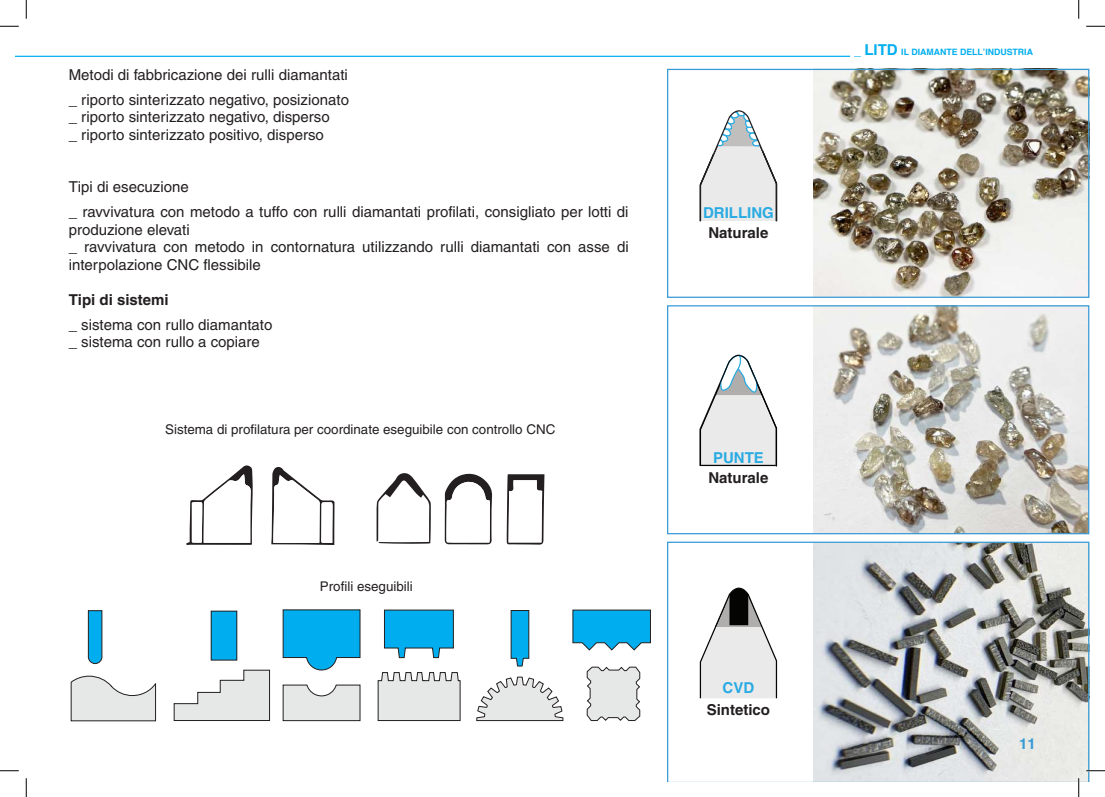
<style>
.page{position:relative;width:1105px;height:797px;background:#fff}
.page>*{position:absolute;margin:0;border:0;box-sizing:border-box;transform-origin:0 0}
.t1{font:15px/17.5px "Helvetica";color:#231f20}
.t2{font:700 15px "Helvetica CE";color:#231f20}
.t3{font:700 15px "Helvetica CE";color:#29abe2}
.t4{font:700 15px "Helvetica";color:#379ad5}
.t5{font:13.38px "Helvetica";color:#231f20}
.t6{font:700 8.75px "Helvetica";color:#00aeef}
.s1{font-size:12.5px}
.s2{font-size:15px}
</style>
<div class="page">
<img style="left:813px;top:71px;width:274px;height:225px">
<svg style="left:376px;top:473px;width:55px;height:71px"></svg>
<svg style="left:445px;top:473px;width:47px;height:71px"></svg>
<svg style="left:507px;top:474px;width:37px;height:70px"></svg>
<svg style="left:186px;top:465px;width:148px;height:80px"></svg>
<svg style="left:88px;top:610px;width:15px;height:54px"></svg>
<svg style="left:71px;top:675px;width:85px;height:46px"></svg>
<div style="left:211px;top:611px;width:26px;height:49px;background:#00aeef"></div>
<svg style="left:174px;top:669px;width:96px;height:52px"></svg>
<svg style="left:283px;top:609px;width:78px;height:61px"></svg>
<svg style="left:283px;top:684px;width:78px;height:37px"></svg>
<svg style="left:384px;top:609px;width:70px;height:49px"></svg>
<svg style="left:377px;top:672px;width:84px;height:49px"></svg>
<svg style="left:476px;top:610px;width:87px;height:111px"></svg>
<svg style="left:572px;top:609px;width:79px;height:41px"></svg>
<svg style="left:587px;top:666px;width:54px;height:55px"></svg>
<img style="left:813px;top:307px;width:274px;height:225px">
<div style="left:667px;top:305px;width:422px;height:229px;border:1px solid #379ad5"></div>
<svg style="left:667px;top:541px;width:422px;height:240px"></svg>
<div style="left:667px;top:69px;width:422px;height:229px;border:1px solid #379ad5"></div>
<svg style="left:700px;top:581px;width:77px;height:117px"></svg>
<svg style="left:699px;top:354px;width:78px;height:112px"></svg>
<svg style="left:700px;top:110px;width:77px;height:112px"></svg>
<hr style="left:16px;top:56px;width:834px;height:1px;background:#00aeef">
<svg style="left:0;top:25px;width:19px;height:2px"></svg>
<svg style="left:1086px;top:25px;width:19px;height:2px"></svg>
<svg style="left:0;top:770px;width:19px;height:1px"></svg>
<svg style="left:1086px;top:770px;width:19px;height:1px"></svg>
<svg style="left:25px;top:0;width:2px;height:19px"></svg>
<svg style="left:25px;top:778px;width:2px;height:19px"></svg>
<svg style="left:1078px;top:0;width:1px;height:19px"></svg>
<svg style="left:1078px;top:778px;width:1px;height:19px"></svg>
<p class="t1" style="left:69px;top:62px;width:282px;line-height:25px">Metodi di fabbricazione dei rulli diamantati _ riporto sinterizzato negativo, posizionato</p>
<p class="t1" style="left:69px;top:108px;width:263px">_ riporto sinterizzato negativo, disperso _ riporto sinterizzato positivo, disperso</p>
<p class="t1" style="left:69px;top:174px;width:561px;line-height:25px">Tipi di esecuzione<br>_ ravvivatura con metodo a tuffo con rulli diamantati profilati, consigliato per lotti di</p>
<p class="t1" style="left:69px;top:220px;width:561px">produzione elevati<br>_ ravvivatura con metodo in contornatura utilizzando rulli diamantati con asse di interpolazione CNC flessibile</p>
<p class="t2" style="left:69px;top:290px;width:102px">Tipi di sistemi</p>
<p class="t1" style="left:69px;top:315px;width:205px">_ sistema con rullo diamantato _ sistema con rullo a copiare</p>
<p class="t5" style="left:165px;top:421px;width:392px">Sistema di profilatura per coordinate eseguibile con controllo CNC</p>
<p class="t5" style="left:320px;top:578px;width:94px">Profili eseguibili</p>
<p class="t3" style="left:703px;top:203px;width:72px">DRILLING</p>
<p class="t2" style="left:708px;top:224px;width:62px">Naturale</p>
<p class="t3" style="left:713px;top:448px;width:52px">PUNTE</p>
<p class="t2" style="left:708px;top:469px;width:62px">Naturale</p>
<p class="t3" style="left:723px;top:679px;width:33px">CVD</p>
<p class="t2" style="left:707px;top:700px;width:65px">Sintetico</p>
<p class="t6" style="left:854px;top:48px;width:180px"><span class="s1">_</span> <span class="s2">LITD</span> IL DIAMANTE DELL’INDUSTRIA</p>
<p class="t4" style="left:1019px;top:737px;width:18px">11</p>
</div>
